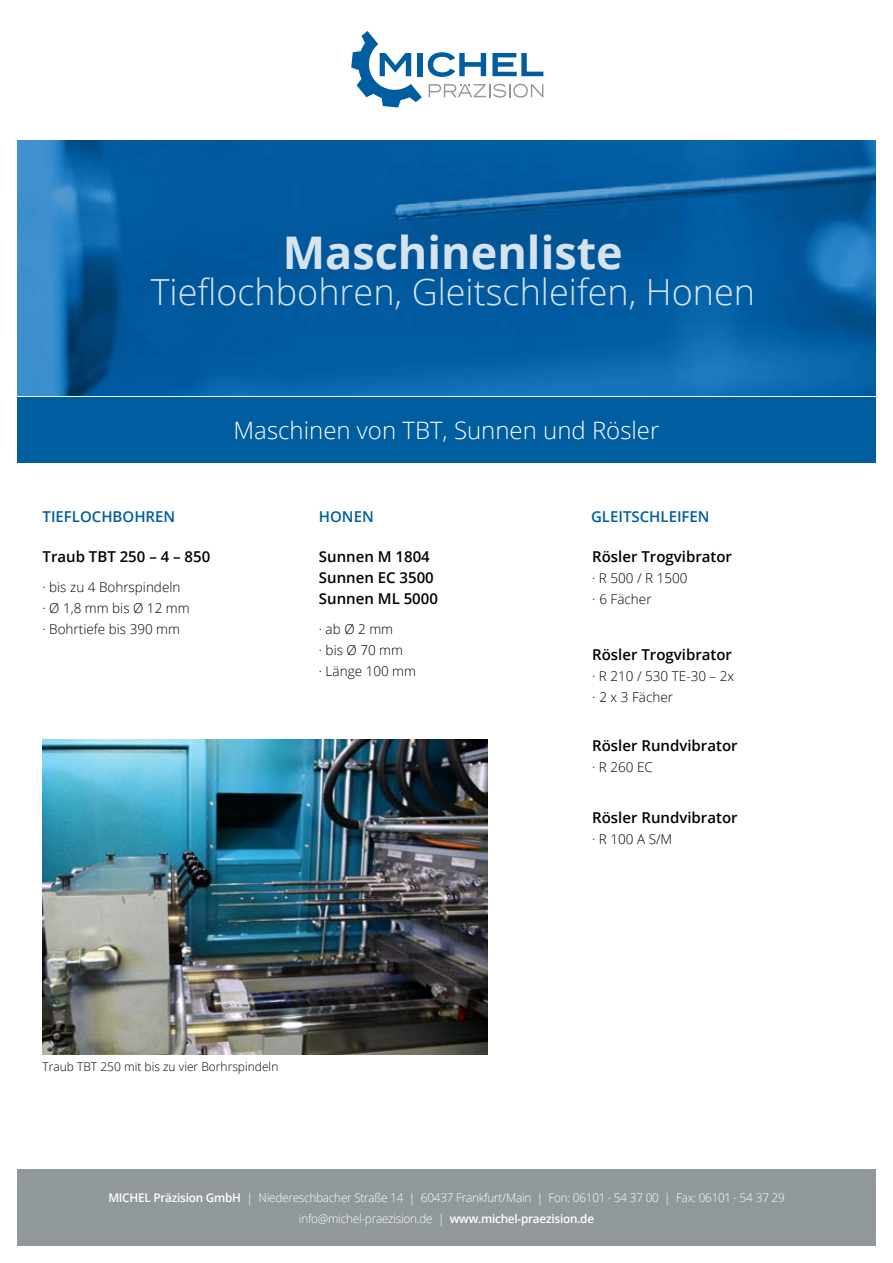
<style>
.page{position:relative;width:893px;height:1263px;background:#fff}
.page>*{position:absolute;margin:0;border:0;box-sizing:border-box;transform-origin:0 0}
.t1{font:700 45px "Open Sans";color:#fff}
.t2{font:300 36px "Open Sans";color:#fff}
.t3{font:300 24px "Open Sans";color:#fff}
.t4{font:600 15px/21px "Open Sans";color:#000}
.t5{font:600 15px "Open Sans";color:#005d9f}
.t6{font:300 13.5px/21px "Open Sans";color:#000}
.t7{font:300 12px/21px "Open Sans";letter-spacing:-.02em;color:#fff;text-align:center}
.t8{font:300 12px "Open Sans";color:#000}
.s1{font-weight:600}
</style>
<div class="page">
<div style="left:17px;top:1169px;width:859px;height:77px;background:#91989c"></div>
<div style="left:418px;top:53px;width:5px;height:23px;background:#005d9f"></div>
<svg style="left:428px;top:52px;width:58px;height:25px"></svg>
<svg style="left:492px;top:53px;width:51px;height:23px"></svg>
<svg style="left:351px;top:31px;width:71px;height:77px"></svg>
<svg style="left:429px;top:84px;width:114px;height:14px"></svg>
<img style="left:17px;top:140px;width:859px;height:255px">
<div style="left:17px;top:397px;width:859px;height:65px;background:#005d9f"></div>
<img style="left:43px;top:740px;width:445px;height:314px">
<h1 class="t1" style="left:283px;top:221px;width:342px">Maschinenliste</h1>
<h2 class="t2" style="left:151px;top:267px;width:606px">Tieflochbohren, Gleitschleifen, Honen</h2>
<h3 class="t3" style="left:234px;top:414px;width:427px">Maschinen von TBT, Sunnen und Rösler</h3>
<p class="t5" style="left:43px;top:506px;width:134px">TIEFLOCHBOHREN</p>
<p class="t5" style="left:319px;top:506px;width:56px">HONEN</p>
<p class="t5" style="left:591px;top:506px;width:120px">GLEITSCHLEIFEN</p>
<p class="t4" style="left:43px;top:546px;width:169px">Traub TBT 250 – 4 – 850</p>
<p class="t6" style="left:43px;top:576px;width:149px">· bis zu 4 Bohrspindeln<br>· Ø 1,8 mm bis Ø 12 mm · Bohrtiefe bis 390 mm</p>
<p class="t4" style="left:319px;top:546px;width:121px">Sunnen M 1804<br>Sunnen EC 3500<br>Sunnen ML 5000</p>
<p class="t6" style="left:319px;top:618px;width:99px">· ab Ø 2 mm<br>· bis Ø 70 mm<br>· Länge 100 mm</p>
<p class="t8" style="left:43px;top:1059px;width:237px">Traub TBT 250 mit bis zu vier Borhrspindeln</p>
<p class="t4" style="left:592px;top:546px;width:141px">Rösler Trogvibrator</p>
<p class="t6" style="left:592px;top:567px;width:97px">· R 500 / R 1500 · 6 Fächer</p>
<p class="t4" style="left:592px;top:643px;width:141px">Rösler Trogvibrator</p>
<p class="t6" style="left:592px;top:665px;width:144px">· R 210 / 530 TE-30 – 2x · 2 x 3 Fächer</p>
<p class="t4" style="left:592px;top:735px;width:147px">Rösler Rundvibrator</p>
<p class="t6" style="left:592px;top:757px;width:62px">· R 260 EC</p>
<p class="t4" style="left:592px;top:807px;width:147px">Rösler Rundvibrator</p>
<p class="t6" style="left:592px;top:829px;width:82px">· R 100 A S/M</p>
<p class="t7" style="left:108px;top:1187px;width:678px"><span class="s1">MICHEL Präzision GmbH</span> | Niedereschbacher Straße 14 | 60437 Frankfurt/Main | Fon: 06101 - 54 37 00 | Fax: 06101 - 54 37 29 info@michel-praezision.de | <span class="s1">www.michel-praezision.de</span></p>
</div>
